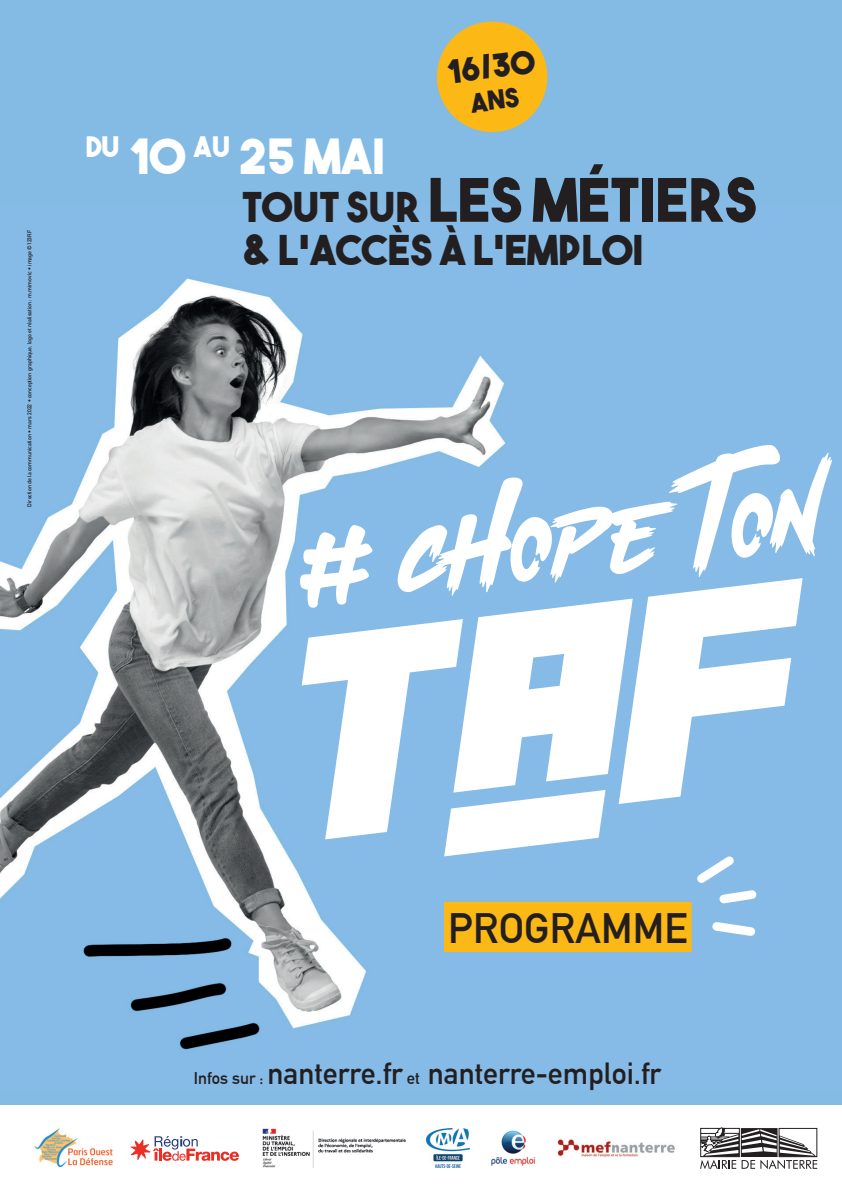
<style>
.page{position:relative;width:842px;height:1191px;background:#fff}
.page>*{position:absolute;margin:0;border:0;box-sizing:border-box;transform-origin:0 0}
.t1{font:59.6px "The Bold Font";color:#231f20}
.t2{font:48.4px "The Bold Font";color:#fff}
.t3{font:700 41.6px "DIN Alternate";letter-spacing:.005em;color:#231f20}
.t4{font:41px "The Bold Font";color:#231f20}
.t5{font:32.4px "The Bold Font";color:#231f20}
.t6{font:700 30px "DIN Alternate";color:#231f20}
.t7{font:700 5.6px "DIN Alternate";color:#231f20}
.s1{font-size:41px}
.s2{font-size:16.6px}
</style>
<div class="page">
<img style="left:262px;top:1128px;width:144px;height:40px">
<div style="left:0;top:0;width:842px;height:1104px;background:#84bbe5"></div>
<img style="left:0;top:278px;width:689px;height:772px">
<svg style="left:130px;top:1136px;width:109px;height:24px"></svg>
<div style="left:444px;top:902px;width:248px;height:50px;background:#fcb814"></div>
<img style="left:34px;top:1128px;width:79px;height:39px">
<img style="left:491px;top:1130px;width:44px;height:36px">
<div style="left:437px;top:22px;width:110px;height:110px;background:#fcb814;border-radius:50%"></div>
<svg style="left:302px;top:619px;width:142px;height:220px"></svg>
<svg style="left:444px;top:598px;width:189px;height:258px;fill:#fff"></svg>
<svg style="left:619px;top:596px;width:181px;height:208px;fill:#fff"></svg>
<svg style="left:298px;top:524px;width:79px;height:84px"></svg>
<svg style="left:397px;top:444px;width:435px;height:152px"></svg>
<svg style="left:700px;top:1127px;width:117px;height:42px"></svg>
<img style="left:557px;top:1139px;width:118px;height:18px">
<img style="left:427px;top:1128px;width:43px;height:39px">
<svg style="left:689px;top:856px;width:68px;height:53px"></svg>
<svg style="left:712px;top:922px;width:44px;height:14px"></svg>
<p class="t7" style="left:25px;top:506px;width:278px;rotate:-90deg">Direction de la communication • mars 2022 • conception graphique, logo et réalisation : m.mimovic • image ©123RF</p>
<h3 class="t5" style="left:444px;top:51px;width:90px;rotate:-7deg">16/30</h3>
<h2 class="t2" style="left:86px;top:125px;width:301px"><sup>DU</sup> 10 <sup>AU</sup> 25 MAI</h2>
<h1 class="t1" style="left:242px;top:162px;width:516px"><span class="s1">TOUT SUR</span> LES MÉTIERS</h1>
<h3 class="t4" style="left:242px;top:224px;width:403px">&amp; L’ACCÈS À L’EMPLOI</h3>
<h3 class="t3" style="left:448px;top:896px;width:241px">PROGRAMME</h3>
<h3 class="t6" style="left:194px;top:1050px;width:468px"><span class="s2">Infos sur :</span> nanterre.fr <span class="s2">et</span> nanterre-emploi.fr</h3>
</div>
